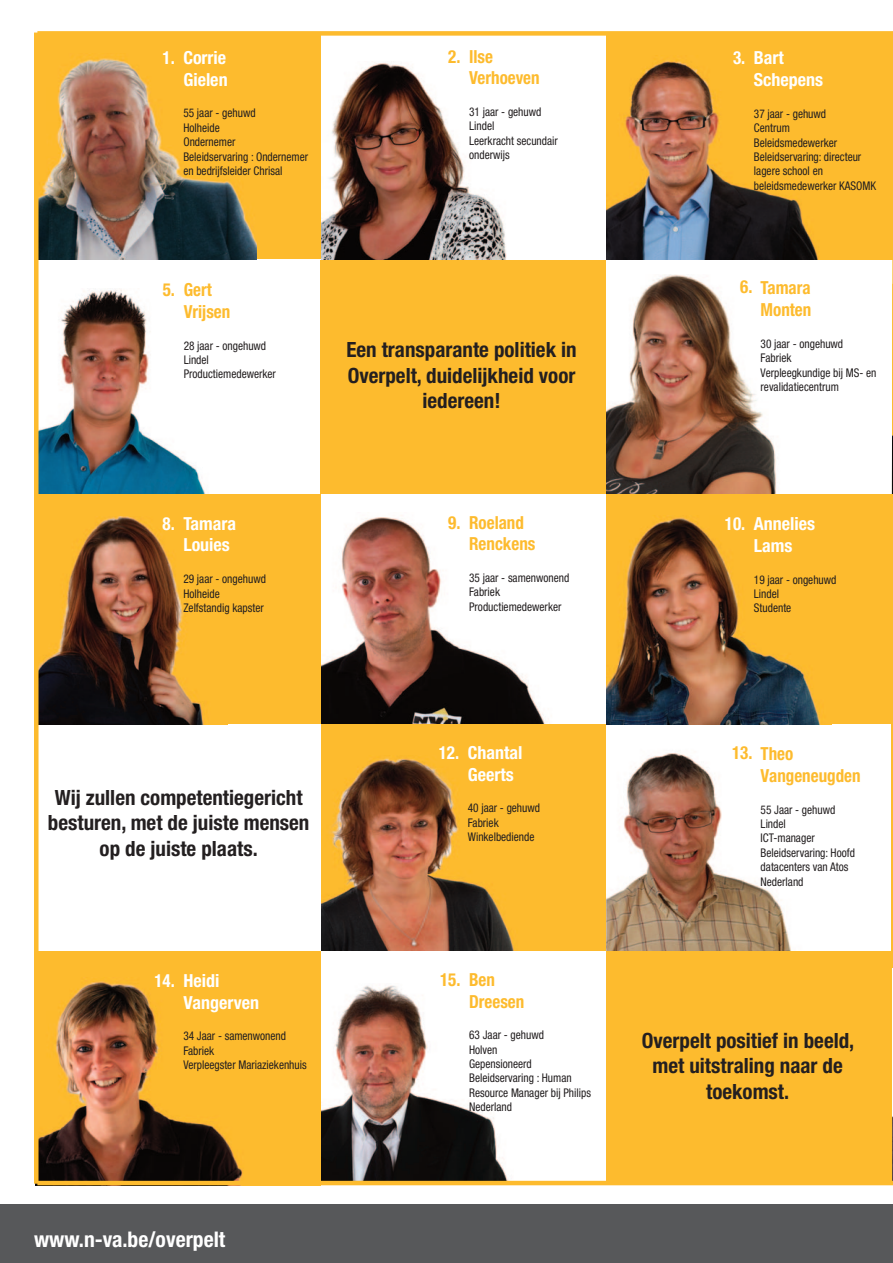
<style>
.page{position:relative;width:893px;height:1263px;background:#fff}
.page>*{position:absolute;margin:0;border:0;box-sizing:border-box;transform-origin:0 0}
.t1{font:700 condensed 21.6px "Helvetica Neue LT Std";color:#fff}
.t2{font:700 condensed 21px/25.2px "Helvetica Neue LT Std";color:#231f20;text-align:center}
.t3{font:700 condensed 18px/21.6px "Helvetica Neue LT Std";color:#fdbb2e;scale:.95 1}
.t4{font:700 condensed 18px/21.6px "Helvetica Neue LT Std";color:#fff}
.t5{font:700 condensed 18px "Helvetica Neue LT Std";color:#fff;scale:.95 1}
.t6{font:condensed 12px/14.4px "Helvetica Neue LT Std";color:#231f20;scale:.95 1}
</style>
<div class="page">
<div style="left:0;top:1205px;width:893px;height:58px;background:#57585a"></div>
<img style="left:39px;top:289px;width:167px;height:205px">
<div style="left:38px;top:494px;width:283px;height:230px;background:#fdbb2e"></div>
<img style="left:39px;top:516px;width:165px;height:208px">
<div style="left:35px;top:951px;width:286px;height:234px;background:#fdbb2e"></div>
<img style="left:35px;top:981px;width:208px;height:204px">
<img style="left:321px;top:985px;width:192px;height:196px">
<div style="left:321px;top:724px;width:285px;height:226px;background:#fdbb2e"></div>
<img style="left:321px;top:757px;width:193px;height:193px">
<img style="left:321px;top:63px;width:186px;height:196px">
<hr style="left:892px;top:260px;width:1px;height:237px;background:#fdbb2e">
<img style="left:892px;top:284px;width:1px;height:210px">
<img style="left:321px;top:515px;width:227px;height:209px">
<img style="left:606px;top:275px;width:171px;height:219px">
<div style="left:606px;top:35px;width:287px;height:225px;background:#fdbb2e"></div>
<img style="left:606px;top:60px;width:212px;height:200px">
<div style="left:36px;top:34px;width:284px;height:225px;background:#fdbb2e"></div>
<img style="left:39px;top:58px;width:217px;height:201px">
<img style="left:606px;top:753px;width:185px;height:198px">
<div style="left:606px;top:494px;width:287px;height:230px;background:#fdbb2e"></div>
<img style="left:606px;top:517px;width:214px;height:207px">
<div style="left:606px;top:951px;width:287px;height:232px;background:#fdbb2e"></div>
<img style="left:892px;top:968px;width:1px;height:213px">
<div style="left:37px;top:31px;width:856px;height:5px;background:#fdbb2e"></div>
<hr style="left:37px;top:1181px;width:856px;height:4px;background:#fdbb2e">
<div style="left:34px;top:33px;width:5px;height:1151px;background:#fdbb2e"></div>
<div style="left:320px;top:260px;width:285px;height:234px;background:#fdbb2e"></div>
<hr style="left:892px;top:724px;width:1px;height:228px;background:#fdbb2e">
<h3 class="t5" style="left:163px;top:51px;width:14px">1.</h3>
<h3 class="t3" style="left:469px;top:47px;width:76px">Ilse<br>Verhoeven</h3>
<p class="t6" style="left:469px;top:106px;width:95px">31 jaar - gehuwd<br>Lindel<br>Leerkracht secundair onderwijs</p>
<h3 class="t3" style="left:448px;top:47px;width:14px">2.</h3>
<h3 class="t4" style="left:754px;top:49px;width:71px">Bart<br>Schepens</h3>
<p class="t6" style="left:754px;top:107px;width:130px">37 jaar - gehuwd<br>Centrum<br>Beleidsmedewerker<br>Beleidservaring: directeur lagere school en beleidsmedewerker KASOMK</p>
<h3 class="t4" style="left:183px;top:48px;width:44px">Corrie</h3>
<h3 class="t5" style="left:733px;top:52px;width:14px">3.</h3>
<h3 class="t4" style="left:183px;top:70px;width:46px">Gielen</h3>
<p class="t6" style="left:183px;top:107px;width:133px">55 jaar - gehuwd<br>Holheide<br>Ondernemer<br>Beleidservaring : Ondernemer en bedrijfsleider Chrisal</p>
<h3 class="t3" style="left:163px;top:281px;width:14px">5.</h3>
<h3 class="t3" style="left:184px;top:281px;width:51px">Gert<br>Vrijsen</h3>
<p class="t6" style="left:184px;top:339px;width:99px">28 jaar - ongehuwd<br>Lindel<br>Productiemedewerker</p>
<h2 class="t2" style="left:346px;top:339px;width:232px">Een transparante politiek in<br>Overpelt, duidelijkheid voor iedereen!</h2>
<h3 class="t3" style="left:740px;top:279px;width:76px;text-align:right">6. Tamara<br>Monten</h3>
<p class="t6" style="left:761px;top:337px;width:123px">30 jaar - ongehuwd<br>Fabriek<br>Verpleegkundige bij MS- en revalidatiecentrum</p>
<h3 class="t5" style="left:163px;top:517px;width:14px">8.</h3>
<h3 class="t4" style="left:183px;top:514px;width:54px">Tamara<br>Louies</h3>
<p class="t6" style="left:183px;top:573px;width:88px">29 jaar - ongehuwd<br>Holheide<br>Zelfstandig kapster</p>
<h3 class="t3" style="left:469px;top:513px;width:71px">Roeland<br>Renckens</h3>
<p class="t6" style="left:469px;top:571px;width:107px">35 jaar - samenwonend<br>Fabriek<br>Productiemedewerker</p>
<h3 class="t3" style="left:448px;top:513px;width:14px">9.</h3>
<h3 class="t4" style="left:754px;top:515px;width:63px">Annelies<br>Lams</h3>
<p class="t6" style="left:754px;top:573px;width:88px">19 jaar - ongehuwd<br>Lindel<br>Studente</p>
<h3 class="t5" style="left:725px;top:517px;width:23px">10.</h3>
<h2 class="t2" style="left:48px;top:787px;width:263px">Wij zullen competentiegericht besturen, met de juiste mensen op de juiste plaats.</h2>
<h3 class="t5" style="left:439px;top:746px;width:23px">12.</h3>
<h3 class="t4" style="left:468px;top:743px;width:56px">Chantal<br>Geerts</h3>
<p class="t6" style="left:468px;top:802px;width:78px">40 jaar - gehuwd<br>Fabriek<br>Winkelbediende</p>
<h3 class="t5" style="left:154px;top:974px;width:23px">14.</h3>
<h3 class="t4" style="left:183px;top:971px;width:37px">Heidi</h3>
<h3 class="t3" style="left:440px;top:970px;width:23px">15.</h3>
<h3 class="t4" style="left:183px;top:993px;width:77px">Vangerven</h3>
<p class="t6" style="left:183px;top:1030px;width:131px">34 Jaar - samenwonend<br>Fabriek<br>Verpleegster Mariaziekenhuis</p>
<h3 class="t3" style="left:469px;top:970px;width:60px">Ben<br>Dreesen</h3>
<p class="t6" style="left:469px;top:1029px;width:130px">63 Jaar - gehuwd<br>Holven<br>Gepensioneerd<br>Beleidservaring : Human<br>Resource Manager bij Philips<br>Nederland</p>
<h1 class="t1" style="left:34px;top:1231px;width:193px">www.n-va.be/overpelt</h1>
<h3 class="t3" style="left:761px;top:745px;width:107px;text-indent:-28px">13. Theo<br>Vangeneugden</h3>
<p class="t6" style="left:761px;top:803px;width:101px">55 Jaar - gehuwd<br>Lindel<br>ICT-manager<br>Beleidservaring: Hoofd datacenters van Atos<br>Nederland</p>
<h2 class="t2" style="left:642px;top:1030px;width:214px">Overpelt positief in beeld, met uitstraling naar de toekomst.</h2>
</div>
